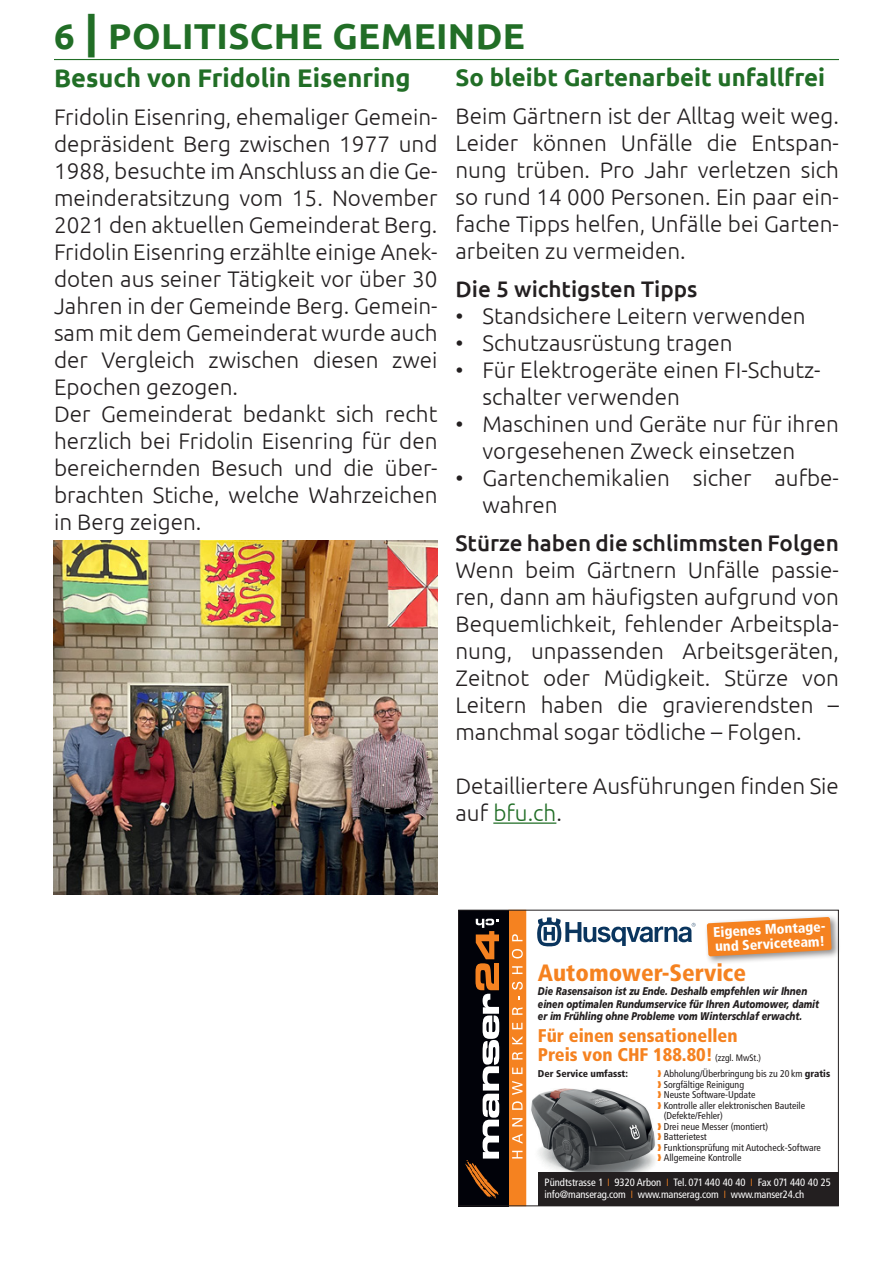
<style>
.page{position:relative;width:893px;height:1263px;background:#fff}
.page>*{position:absolute;margin:0;border:0;box-sizing:border-box;transform-origin:0 0}
.t1{font:700 36px "Ubuntu";letter-spacing:.01em;color:#216e26}
.t2{font:700 25.5px "Ubuntu";color:#216e26}
.t3{font:700 24px "Ubuntu";color:#216e26}
.t4{font:900 condensed 23.55px "Frutiger LT";color:#f58220}
.t5{font:300 22.5px/27px "Ubuntu";color:#231f20;text-align:justify}
.t6{font:500 22.5px "Ubuntu";color:#231f20}
.t7{font:900 condensed 18.3px/19.6px "Frutiger LT";color:#f58220}
.t8{font:900 condensed 13.95px/14.5px "Frutiger LT";color:#fff}
.t9{font:italic 900 11.1px/12.5px "Frutiger LT";color:#231f20;scale:.8 1}
.t10{font:condensed 10.65px/11.7px "Frutiger LT";letter-spacing:-.01em;color:#fff}
.t11{font:condensed 9.9px/10.5px "Frutiger LT";color:#231f20}
.t12{font:900 condensed 9.9px "Frutiger LT";color:#231f20}
.s1{font-style:inherit}
.s2{font-size:45px}
.s3{color:#216e26}
.s4{font-weight:400;font-size:9.3px;color:#231f20}
.s5{color:#f58220}
.s6{font-weight:900}
</style>
<div class="page">
<hr style="left:54px;top:59px;width:785px;height:1px;background:#216e26">
<img style="left:531px;top:1088px;width:124px;height:84px">
<div style="left:538px;top:1172px;width:301px;height:33px;background:#231f20"></div>
<div style="left:704px;top:914px;width:137px;height:51px;background:#231f20;opacity:.5"></div>
<svg style="left:707px;top:917px;width:125px;height:39px;background:#f08f3d"></svg>
<div style="left:508px;top:910px;width:18px;height:296px;background:#f58220"></div>
<div style="left:458px;top:910px;width:50px;height:296px;background:#010209"></div>
<svg style="left:512px;top:1151px;width:10px;height:7px"></svg>
<svg style="left:512px;top:1134px;width:10px;height:10px"></svg>
<svg style="left:512px;top:1118px;width:10px;height:8px"></svg>
<svg style="left:512px;top:1101px;width:10px;height:9px"></svg>
<svg style="left:512px;top:1081px;width:10px;height:14px"></svg>
<svg style="left:512px;top:1067px;width:10px;height:7px"></svg>
<svg style="left:512px;top:1052px;width:10px;height:7px"></svg>
<svg style="left:512px;top:1036px;width:10px;height:8px"></svg>
<svg style="left:512px;top:1023px;width:10px;height:6px"></svg>
<svg style="left:512px;top:1007px;width:10px;height:8px"></svg>
<svg style="left:512px;top:982px;width:11px;height:8px"></svg>
<svg style="left:512px;top:966px;width:10px;height:8px"></svg>
<svg style="left:512px;top:949px;width:11px;height:9px"></svg>
<svg style="left:512px;top:934px;width:10px;height:7px"></svg>
<svg style="left:465px;top:919px;width:34px;height:279px"></svg>
<div style="left:458px;top:910px;width:381px;height:296px;border:1px solid #231f20"></div>
<svg style="left:537px;top:917px;width:159px;height:29px"></svg>
<img style="left:54px;top:540px;width:383px;height:355px">
<hr style="left:493px;top:822px;width:63px;height:2px;background:#216e26">
<h1 class="t1" style="left:54px;top:13px;width:472px"><span class="s1">6</span> <span class="s2">|</span> POLITISCHE GEMEINDE</h1>
<p class="t2" style="left:54px;top:62px;width:358px">Besuch von Fridolin Eisenring</p>
<p class="t5" style="left:54px;top:103px;width:385px">Fridolin Eisenring, ehemaliger Gemein&shy;depräsident Berg zwischen 1977 und 1988, besuchte im Anschluss an die Ge&shy;meinderatsitzung vom 15. November 2021 den aktuellen Gemeinderat Berg.<br>Fridolin Eisenring erzählte einige Anek&shy;doten aus seiner Tätigkeit vor über 30<br>Jahren in der Gemeinde Berg. Gemein&shy;sam mit dem Gemeinderat wurde auch der Vergleich zwischen diesen zwei Epochen gezogen.</p>
<p class="t5" style="left:54px;top:400px;width:385px">Der Gemeinderat bedankt sich recht herzlich bei Fridolin Eisenring für den bereichernden Besuch und die über&shy;brachten Stiche, welche Wahrzeichen in Berg zeigen.</p>
<p class="t3" style="left:455px;top:62px;width:371px">So bleibt Gartenarbeit unfallfrei</p>
<p class="t5" style="left:455px;top:102px;width:385px">Beim Gärtnern ist der Alltag weit weg.<br>Leider können Unfälle die Entspan&shy;nung trüben. Pro Jahr verletzen sich so rund 14 000 Personen. Ein paar ein&shy;fache Tipps helfen, Unfälle bei Garten&shy;arbeiten zu vermeiden.</p>
<p class="t6" style="left:455px;top:275px;width:244px">Die 5 wichtigsten Tipps</p>
<p class="t5" style="left:455px;top:302px;width:352px">• Standsichere Leitern verwenden</p>
<p class="t5" style="left:455px;top:329px;width:279px">• Schutzausrüstung tragen</p>
<p class="t5" style="left:482px;top:356px;width:340px;text-indent:-27px">• Für Elektrogeräte einen FI-Schutz&shy;schalter verwenden</p>
<p class="t5" style="left:482px;top:410px;width:358px;text-indent:-27px">• Maschinen und Geräte nur für ihren vorgesehenen Zweck einsetzen</p>
<p class="t5" style="left:482px;top:464px;width:358px;text-indent:-27px">• Gartenchemikalien sicher aufbe&shy;wahren</p>
<p class="t6" style="left:455px;top:528px;width:385px">Stürze haben die schlimmsten Folgen</p>
<p class="t5" style="left:455px;top:556px;width:385px">Wenn beim Gärtnern Unfälle passie&shy;ren, dann am häufigsten aufgrund von Bequemlichkeit, fehlender Arbeitspla&shy;nung, unpassenden Arbeitsgeräten, Zeitnot oder Müdigkeit. Stürze von Leitern haben die gravierendsten – manchmal sogar tödliche – Folgen.</p>
<p class="t5" style="left:455px;top:772px;width:385px">Detailliertere Ausführungen finden Sie auf <span class="s3">bfu.ch</span>.</p>
<p class="t8" style="left:713px;top:925px;width:116px;rotate:-3deg">Eigenes Montage&shy;und Serviceteam!</p>
<p class="t4" style="left:538px;top:958px;width:210px">Automower-Service</p>
<p class="t9" style="left:538px;top:985px;width:353px">Die Rasensaison ist zu Ende. Deshalb empfehlen wir Ihnen einen optimalen Rundumservice für Ihren Automower, damit er im Frühling ohne Probleme vom Winterschlaf erwacht.</p>
<p class="t7" style="left:538px;top:1025px;width:225px">Für einen sensationellen<br>Preis von CHF 188.80! <span class="s4">(zzgl. MwSt.)</span></p>
<p class="t12" style="left:538px;top:1068px;width:92px">Der Service umfasst:</p>
<p class="t11" style="left:657px;top:1069px;width:174px"><span class="s5">→</span> Abholung/Überbringung bis zu 20 km <span class="s6">gratis</span></p>
<p class="t11" style="left:657px;top:1079px;width:88px"><span class="s5">→</span> Sorgfältige Reinigung</p>
<p class="t11" style="left:657px;top:1090px;width:100px"><span class="s5">→</span> Neuste Software-Update</p>
<p class="t11" style="left:664px;top:1100px;width:143px;text-indent:-6px"><span class="s5">→</span> Kontrolle aller elektronischen Bauteile (Defekte/Fehler)</p>
<p class="t11" style="left:657px;top:1121px;width:112px"><span class="s5">→</span> Drei neue Messer (montiert)</p>
<p class="t11" style="left:657px;top:1131px;width:51px"><span class="s5">→</span> Batterietest</p>
<p class="t11" style="left:657px;top:1142px;width:165px"><span class="s5">→</span> Funktionsprüfung mit Autocheck-Software</p>
<p class="t11" style="left:657px;top:1152px;width:86px"><span class="s5">→</span> Allgemeine Kontrolle</p>
<p class="t10" style="left:545px;top:1177px;width:288px">Pündtstrasse 1 <span class="s5">❘</span> 9320 Arbon <span class="s5">❘</span> Tel. 071 440 40 40 <span class="s5">❘</span> Fax 071 440 40 25 info@manserag.com <span class="s5">❘</span> www.manserag.com <span class="s5">❘</span> www.manser24.ch</p>
</div>
